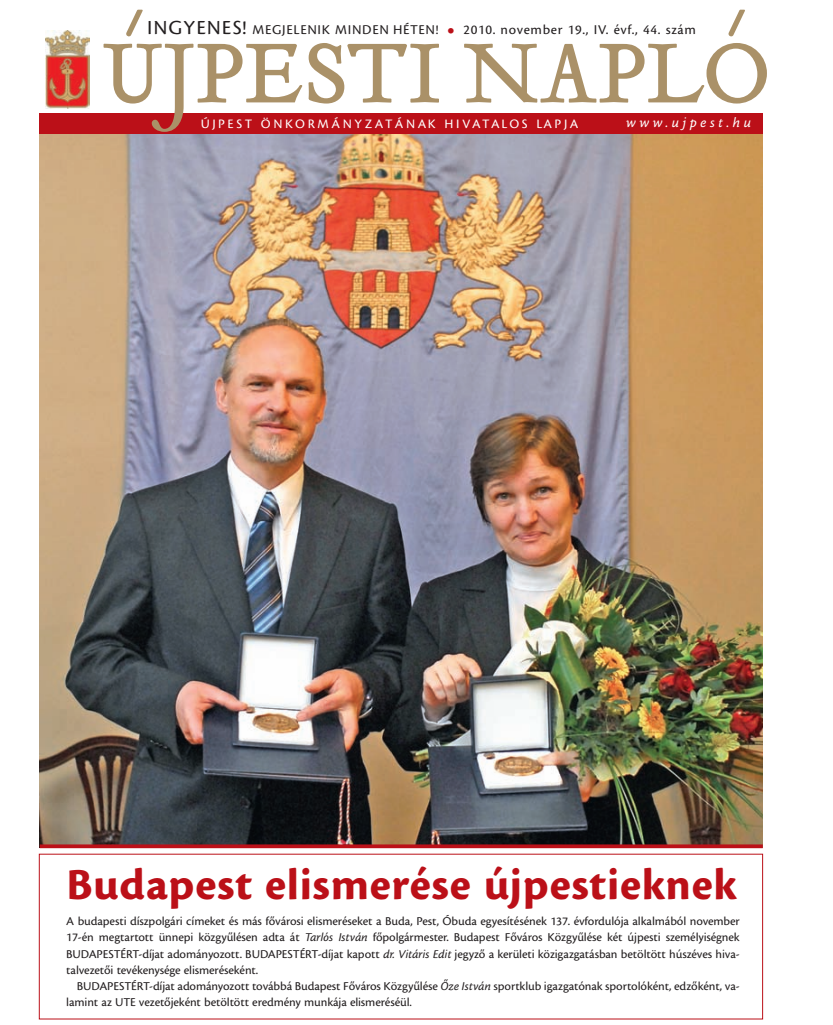
<style>
.page{position:relative;width:833px;height:1025px;background:#fff}
.page>*{position:absolute;margin:0;border:0;box-sizing:border-box;transform-origin:0 0}
.t1{font:94px "Tribute M Smallcaps";letter-spacing:-.01em;color:#aa9168}
.t2{font:700 46.25px "Cronos M";color:#bb1018}
.t3{font:italic 14.62px "Cronos M";letter-spacing:.23em;color:#fff}
.t4{font:14px "Cronos M";letter-spacing:.045em;color:#231f20}
.t5{font:13.5px "Cronos M";letter-spacing:.19em;color:#fff}
.t6{font:12.5px/16.2px "Cronos M";letter-spacing:-.01em;color:#231f20;text-align:justify}
.s1{font-size:20.75px}
.s2{font-family:"Solex M";font-size:29.88px;color:#bb1018}
.s3{font-style:italic}
</style>
<div class="page">
<img style="left:40px;top:133px;width:723px;height:711px">
<div style="left:40px;top:113px;width:723px;height:20px;background:#bb1018"></div>
<hr style="left:40px;top:844px;width:723px;height:3px;background:#bb1018">
<img style="left:45px;top:30px;width:44px;height:78px">
<h1 class="t1" style="left:103px;top:15px;width:670px">ÚJPESTI NAPLÓ</h1>
<p class="t4" style="left:147px;top:24px;width:550px"><span class="s1">INGYENES!</span> MEGJELENIK MINDEN HÉTEN! <span class="s2">•</span> 2010. november 19., IV. évf., 44. szám</p>
<p class="t3" style="left:625px;top:116px;width:127px">www.ujpest.hu</p>
<p class="t5" style="left:201px;top:119px;width:379px">ÚJPEST ÖNKORMÁNYZATÁNAK HIVATALOS LAPJA</p>
<h2 class="t2" style="left:66px;top:865px;width:672px">Budapest elismerése újpestieknek</h2>
<p class="t6" style="left:66px;top:913px;width:675px">A budapesti díszpolgári címeket és más fõvárosi elismeréseket a Buda, Pest, Óbuda egyesítésének 137. évfordulója alkalmából november 17-én megtartott ünnepi közgyûlésen adta át <span class="s3">Tarlós István</span> fõpolgármester. Budapest Fõváros Közgyûlése két újpesti személyiségnek BUDAPESTÉRT-díjat adományozott. BUDAPESTÉRT-díjat kapott <span class="s3">dr. Vitáris Edit</span> jegyzõ a kerületi közigazgatásban betöltött húszéves hiva&shy;talvezetõi tevékenysége elismeréseként.</p>
<p class="t6" style="left:66px;top:978px;width:675px;text-indent:11px">BUDAPESTÉRT-díjat adományozott továbbá Budapest Fõváros Közgyûlése <span class="s3">Õze István</span> sportklub igazgatónak sportolóként, edzõként, va&shy;lamint az UTE vezetõjeként betöltött eredmény munkája elismeréséül.</p>
</div>
